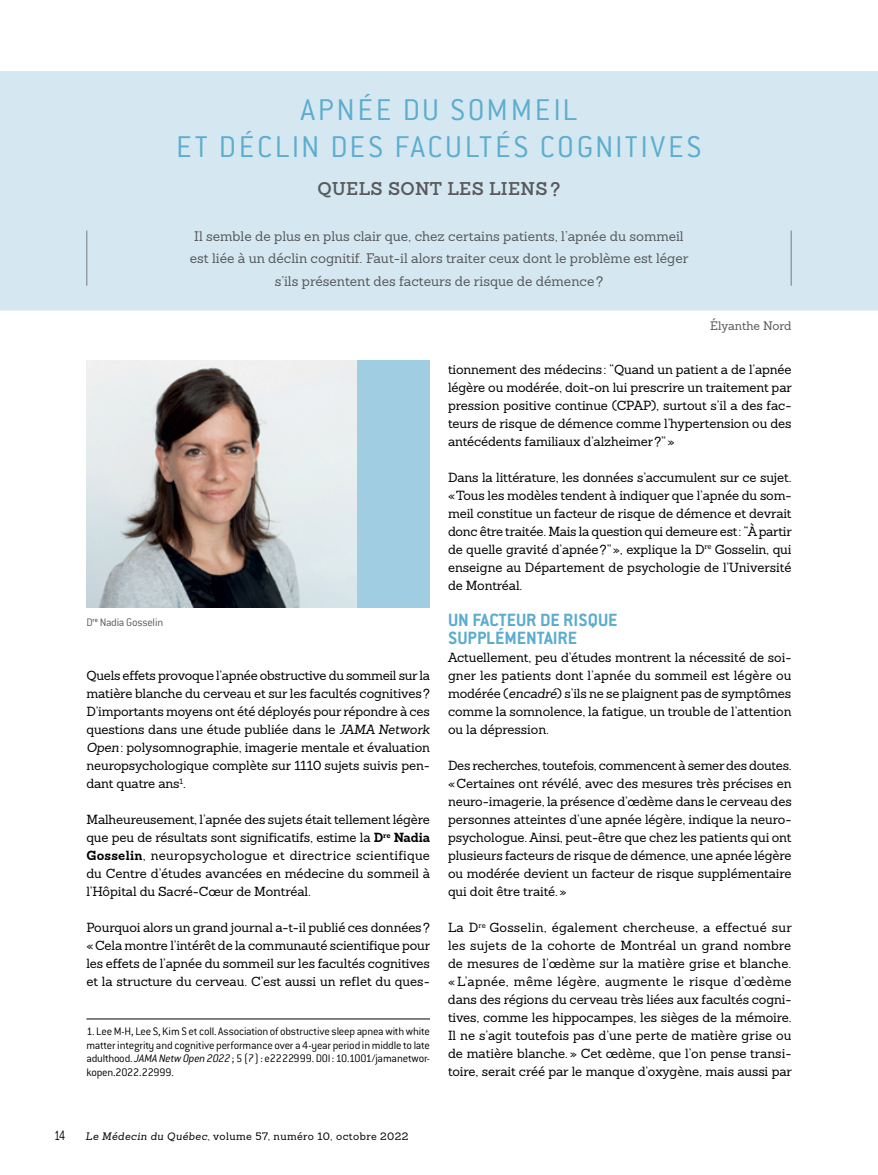
<style>
.page{position:relative;width:878px;height:1175px;background:#fff}
.page>*{position:absolute;margin:0;border:0;box-sizing:border-box;transform-origin:0 0}
.t1{font:300 33px/37.5px "Conduit ITC Std";letter-spacing:.08em;color:#5cadce;text-align:center}
.t2{font:700 19.5px/18px "Conduit ITC Std";color:#5cadce}
.t3{font:600 18px "Sanchez Slab";letter-spacing:.02em;color:#58595b}
.t4{font:300 15px "Conduit ITC Std";color:#000;scale:.8 1}
.t5{font:13.5px/22.5px "Sanchez Slab";color:#58595b;text-align:center}
.t6{font:12.9px/18px "Sanchez Slab";letter-spacing:-.01em;color:#000;text-align:justify}
.t7{font:300 12px/13.5px "Conduit ITC Std";letter-spacing:-.015em;color:#000;text-align:justify}
.t8{font:300 12px "Conduit ITC Std";letter-spacing:-.02em;color:#58595b}
.t9{font:12px "Sanchez Slab";color:#58595b}
.t10{font:10.5px "Sanchez Slab";letter-spacing:.04em;color:#000}
.s1{font-style:italic}
.s2{font-weight:700}
</style>
<div class="page">
<div style="left:0;top:71px;width:878px;height:239px;background:#d5e8f2"></div>
<hr style="left:86px;top:230px;width:1px;height:56px;background:#797a7d">
<hr style="left:790px;top:230px;width:1px;height:56px;background:#797a7d">
<hr style="left:86px;top:1018px;width:344px;height:1px;background:#000">
<div style="left:86px;top:360px;width:344px;height:247px;background:#a1cde2"></div>
<img style="left:86px;top:360px;width:270px;height:247px">
<h1 class="t1" style="left:176px;top:90px;width:527px">APNÉE DU SOMMEIL<br>ET DÉCLIN DES FACULTÉS COGNITIVES</h1>
<h3 class="t3" style="left:317px;top:176px;width:244px">QUELS SONT LES LIENS?</h3>
<p class="t5" style="left:190px;top:224px;width:500px">Il semble de plus en plus clair que, chez certains patients, l’apnée du sommeil est liée à un déclin cognitif. Faut-il alors traiter ceux dont le problème est léger s’ils présentent des facteurs de risque de démence?</p>
<p class="t9" style="left:710px;top:318px;width:83px">Élyanthe Nord</p>
<p class="t8" style="left:86px;top:614px;width:78px">D<sup>re</sup> Nadia Gosselin</p>
<p class="t6" style="left:86px;top:666px;width:345px">Quels effets provoque l’apnée obstructive du sommeil sur la matière blanche du cerveau et sur les facultés cognitives?<br>D’importants moyens ont été déployés pour répondre à ces questions dans une étude publiée dans le <span class="s1">JAMA Network Open</span>: polysomnographie, imagerie mentale et évaluation neuropsychologique complète sur 1110 sujets suivis pen&shy;dant quatre ans<sup>1</sup>.</p>
<p class="t6" style="left:86px;top:810px;width:345px">Malheureusement, l’apnée des sujets était tellement légère que peu de résultats sont significatifs, estime la <span class="s2">D</span><sup>re</sup> <span class="s2">Nadia Gosselin</span>, neuropsychologue et directrice scientifique du Centre d’études avancées en médecine du sommeil à l’Hôpital du Sacré-Cœur de Montréal.</p>
<p class="t6" style="left:86px;top:918px;width:345px">Pourquoi alors un grand journal a-t-il publié ces données? «Cela montre l’intérêt de la communauté scientifique pour les effets de l’apnée du sommeil sur les facultés cognitives et la structure du cerveau. C’est aussi un reflet du ques-</p>
<p class="t7" style="left:86px;top:1024px;width:345px">1. Lee M-H, Lee S, Kim S et coll. Association of obstructive sleep apnea with white matter integrity and cognitive performance over a 4-year period in middle to late adulthood. <span class="s1">JAMA Netw Open 2022</span>; 5 (7): e2222999. DOI : 10.1001/jamanetwor&shy;kopen.2022.22999.</p>
<p class="t6" style="left:448px;top:360px;width:345px">tionnement des médecins: “Quand un patient a de l’apnée légère ou modérée, doit-on lui prescrire un traitement par pression positive continue (CPAP), surtout s’il a des fac&shy;teurs de risque de démence comme l’hypertension ou des antécédents familiaux d’alzheimer?”»</p>
<p class="t6" style="left:448px;top:468px;width:345px">Dans la littérature, les données s’accumulent sur ce sujet. «Tous les modèles tendent à indiquer que l’apnée du som&shy;meil constitue un facteur de risque de démence et devrait donc être traitée. Mais la question qui demeure est: “À partir de quelle gravité d’apnée?”», explique la D<sup>re</sup> Gosselin, qui enseigne au Département de psychologie de l’Université de Montréal.</p>
<h2 class="t2" style="left:448px;top:610px;width:171px">UN FACTEUR DE RISQUE<br>SUPPLÉMENTAIRE</h2>
<p class="t6" style="left:448px;top:648px;width:345px">Actuellement, peu d’études montrent la nécessité de soi&shy;gner les patients dont l’apnée du sommeil est légère ou modérée (<span class="s1">encadré</span>) s’ils ne se plaignent pas de symptômes comme la somnolence, la fatigue, un trouble de l’attention ou la dépression.</p>
<p class="t6" style="left:448px;top:756px;width:345px;text-align:left">Des recherches, toutefois, commencent à semer des doutes. «Certaines ont révélé, avec des mesures très précises en neuro-imagerie, la présence d’œdème dans le cerveau des personnes atteintes d’une apnée légère, indique la neuro&shy;psychologue. Ainsi, peut-être que chez les patients qui ont plusieurs facteurs de risque de démence, une apnée légère ou modérée devient un facteur de risque supplémentaire qui doit être traité.»</p>
<p class="t6" style="left:448px;top:918px;width:345px">La D<sup>re</sup> Gosselin, également chercheuse, a effectué sur les sujets de la cohorte de Montréal un grand nombre de mesures de l’œdème sur la matière grise et blanche. « L’apnée, même légère, augmente le risque d’œdème dans des régions du cerveau très liées aux facultés cogni&shy;tives, comme les hippocampes, les sièges de la mémoire.<br>Il ne s’agit toutefois pas d’une perte de matière grise ou de matière blanche.» Cet œdème, que l’on pense transi&shy;toire, serait créé par le manque d’oxygène, mais aussi par</p>
<p class="t4" style="left:54px;top:1126px;width:15px">14</p>
<p class="t10" style="left:86px;top:1129px;width:324px"><span class="s1">Le Médecin du Québec</span>, volume 57, numéro 10, octobre 2022</p>
</div>
